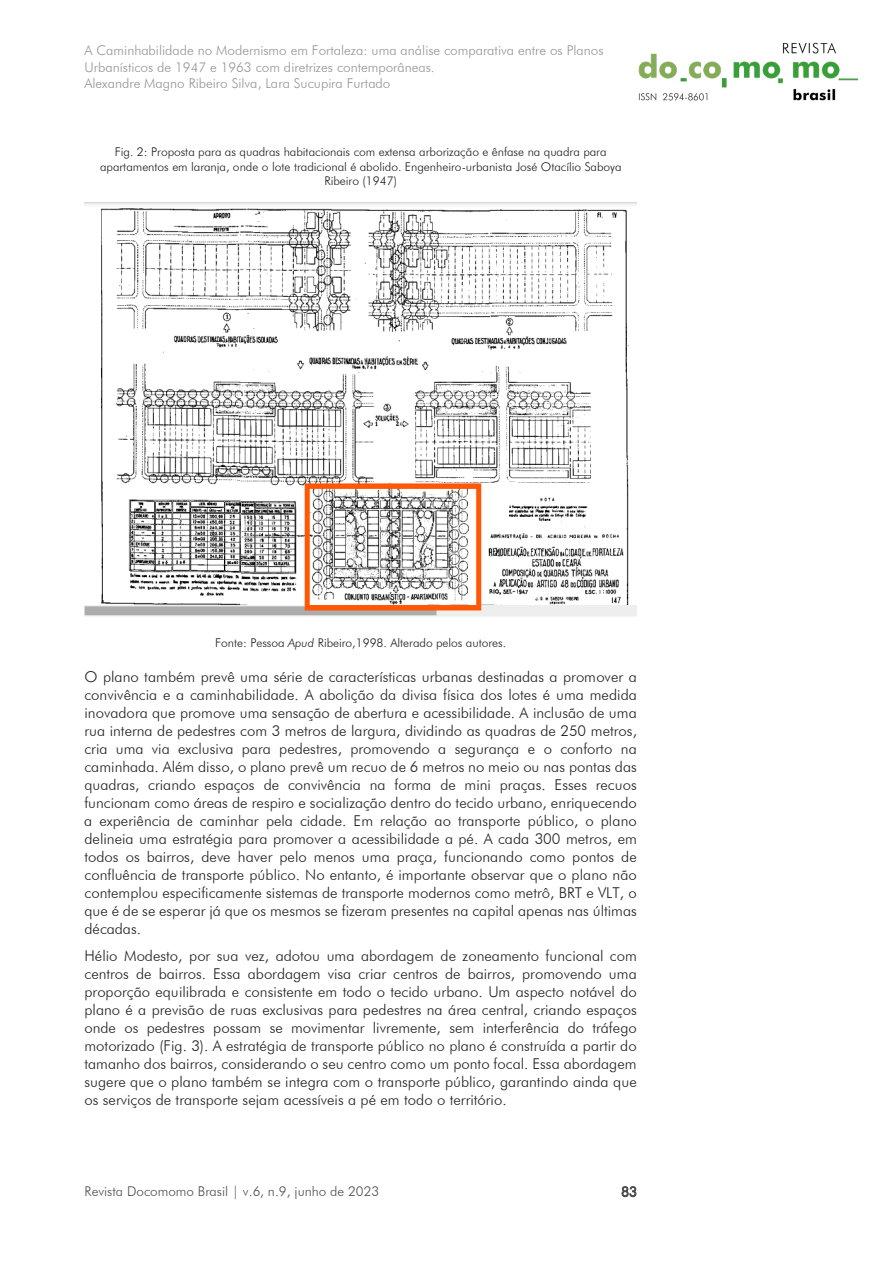
<style>
.page{position:relative;width:893px;height:1263px;background:#fff}
.page>*{position:absolute;margin:0;border:0;box-sizing:border-box;transform-origin:0 0}
.t1{font:300 15px/18px "Futura BT";color:#231f20;text-align:justify}
.t2{font:300 13.5px/16.2px "Futura BT";color:#939598}
.t3{font:300 13.5px "Futura BT";color:#4e4f50}
.t4{font:300 12px/14.4px "Futura BT";letter-spacing:-.005em;color:#231f20;text-align:center}
.s1{font-style:italic}
</style>
<div class="page">
<img style="left:638px;top:42px;width:220px;height:59px">
<img style="left:85px;top:202px;width:552px;height:415px">
<p class="t2" style="left:84px;top:42px;width:520px">A Caminhabilidade no Modernismo em Fortaleza: uma análise comparativa entre os Planos<br>Urbanísticos de 1947 e 1963 com diretrizes contemporâneas.<br>Alexandre Magno Ribeiro Silva, Lara Sucupira Furtado</p>
<p class="t4" style="left:100px;top:145px;width:523px">Fig. 2: Proposta para as quadras habitacionais com extensa arborização e ênfase na quadra para apartamentos em laranja, onde o lote tradicional é abolido. Engenheiro-urbanista José Otacílio Saboya<br>Ribeiro (1947)</p>
<p class="t4" style="left:215px;top:635px;width:293px">Fonte: Pessoa <span class="s1">Apud</span> Ribeiro,1998. Alterado pelos autores.</p>
<p class="t1" style="left:84px;top:668px;width:554px">O plano também prevê uma série de características urbanas destinadas a promover a convivência e a caminhabilidade. A abolição da divisa física dos lotes é uma medida inovadora que promove uma sensação de abertura e acessibilidade. A inclusão de uma rua interna de pedestres com 3 metros de largura, dividindo as quadras de 250 metros, cria uma via exclusiva para pedestres, promovendo a segurança e o conforto na caminhada. Além disso, o plano prevê um recuo de 6 metros no meio ou nas pontas das quadras, criando espaços de convivência na forma de mini praças. Esses recuos funcionam como áreas de respiro e socialização dentro do tecido urbano, enriquecendo a experiência de caminhar pela cidade. Em relação ao transporte público, o plano delineia uma estratégia para promover a acessibilidade a pé. A cada 300 metros, em todos os bairros, deve haver pelo menos uma praça, funcionando como pontos de confluência de transporte público. No entanto, é importante observar que o plano não contemplou especificamente sistemas de transporte modernos como metrô, BRT e VLT, o que é de se esperar já que os mesmos se fizeram presentes na capital apenas nas últimas décadas.</p>
<p class="t1" style="left:84px;top:947px;width:554px">Hélio Modesto, por sua vez, adotou uma abordagem de zoneamento funcional com centros de bairros. Essa abordagem visa criar centros de bairros, promovendo uma proporção equilibrada e consistente em todo o tecido urbano. Um aspecto notável do plano é a previsão de ruas exclusivas para pedestres na área central, criando espaços onde os pedestres possam se movimentar livremente, sem interferência do tráfego motorizado (Fig. 3). A estratégia de transporte público no plano é construída a partir do tamanho dos bairros, considerando o seu centro como um ponto focal. Essa abordagem sugere que o plano também se integra com o transporte público, garantindo ainda que os serviços de transporte sejam acessíveis a pé em todo o território.</p>
<p class="t3" style="left:85px;top:1183px;width:296px">Revista Docomomo Brasil | v.6, n.9, junho de 2023</p>
<p class="t3" style="left:621px;top:1183px;width:17px">83</p>
</div>
